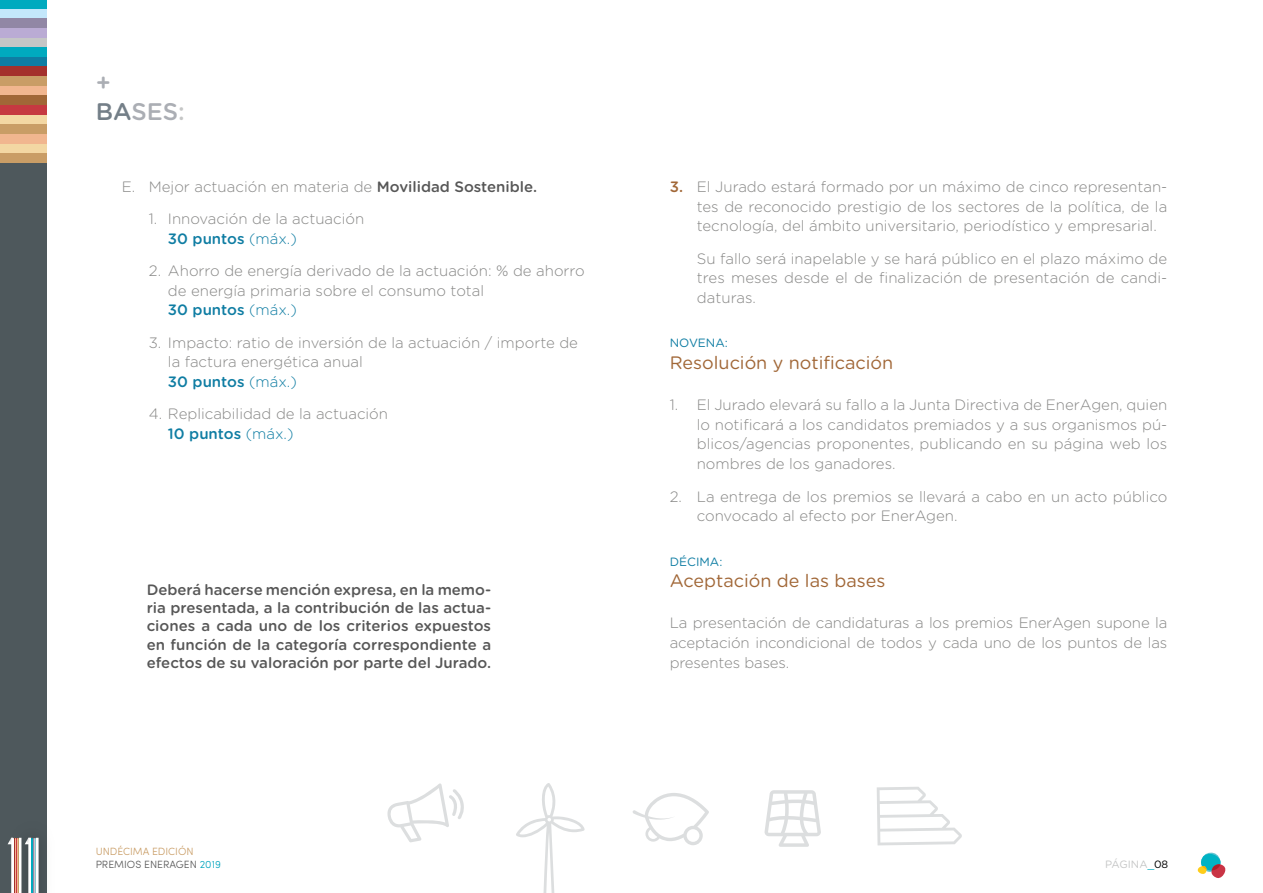
<style>
.page{position:relative;width:1263px;height:893px;background:#fff}
.page>*{position:absolute;margin:0;border:0;box-sizing:border-box;transform-origin:0 0}
.t1{font:500 24px/28.8px "Gotham Rounded";color:#abaeb4}
.t2{font:18px "Gotham Rounded";color:#a16737}
.t3{font:300 15px/19.6px "Gotham Rounded";color:#878786}
.t4{font:500 15px/18.1px "Gotham Rounded";color:#575757;text-align:justify}
.t5{font:12px "Gotham Rounded";color:#0f7da3}
.t6{font:10.65px "Gotham Rounded";color:#c5c6c6}
.t7{font:300 10.5px/12.6px "Sofia Pro";color:#c99d66}
.s1{color:#747f88}
.s2{color:#c5c6c6}
.s3{font-weight:500;color:#575757}
.s4{font-weight:500;color:#0f7da3}
.s5{color:#0f7da3}
.s6{color:#575757}
.s7{color:#00a4bd}
.s8{font-weight:500;color:#a16737}
.s9{color:#00aabf}
.s10{color:#000}
</style>
<div class="page">
<svg style="left:1197px;top:852px;width:29px;height:26px"></svg>
<div style="left:0;top:56px;width:47px;height:10px;background:#0f7da3"></div>
<div style="left:0;top:47px;width:47px;height:9px;background:#00aabf"></div>
<div style="left:0;top:37px;width:47px;height:10px;background:#c5c6c6"></div>
<div style="left:0;top:28px;width:47px;height:9px;background:#baabd4"></div>
<div style="left:0;top:18px;width:47px;height:10px;background:#9187a5"></div>
<div style="left:0;top:9px;width:47px;height:9px;background:#c3e7fb"></div>
<div style="left:0;top:0;width:47px;height:9px;background:#00aabf"></div>
<div style="left:0;top:153px;width:47px;height:10px;background:#c99d66"></div>
<div style="left:0;top:143px;width:47px;height:10px;background:#f3d7a3"></div>
<div style="left:0;top:134px;width:47px;height:10px;background:#f1b68f"></div>
<div style="left:0;top:124px;width:47px;height:10px;background:#c99d66"></div>
<div style="left:0;top:114px;width:47px;height:10px;background:#f3d7a3"></div>
<div style="left:0;top:105px;width:47px;height:10px;background:#c63941"></div>
<div style="left:0;top:95px;width:47px;height:10px;background:#a16737"></div>
<div style="left:0;top:85px;width:47px;height:10px;background:#f1b68f"></div>
<div style="left:0;top:76px;width:47px;height:10px;background:#c99d66"></div>
<div style="left:0;top:66px;width:47px;height:10px;background:#a4302c"></div>
<div style="left:0;top:163px;width:47px;height:730px;background:#4e585c"></div>
<svg style="left:8px;top:838px;width:31px;height:55px"></svg>
<svg style="left:516px;top:783px;width:69px;height:110px"></svg>
<svg style="left:877px;top:787px;width:85px;height:58px"></svg>
<svg style="left:387px;top:783px;width:77px;height:59px"></svg>
<svg style="left:764px;top:790px;width:57px;height:57px"></svg>
<svg style="left:632px;top:793px;width:77px;height:52px"></svg>
<h1 class="t1" style="left:96px;top:68px;width:91px">+<br><span class="s1">BA</span>SES<span class="s2">:</span></h1>
<p class="t3" style="left:122px;top:176px;width:417px">E. Mejor actuación en materia de <span class="s3">Movilidad Sostenible.</span></p>
<p class="t3" style="left:168px;top:209px;width:198px;text-indent:-19px">1. Innovación de la actuación<br><span class="s4">30 puntos</span> <span class="s5">(máx.)</span></p>
<p class="t3" style="left:168px;top:260px;width:418px;text-indent:-19px">2. Ahorro de energía derivado de la actuación: % de ahorro de energía primaria sobre el consumo total<br><span class="s4">30 puntos</span> <span class="s5">(máx.)</span></p>
<p class="t3" style="left:168px;top:332px;width:412px;text-indent:-19px">3. Impacto: ratio de inversión de la actuación / importe de la factura energética anual<br><span class="s4">30 puntos</span> <span class="s5">(máx.)</span></p>
<p class="t3" style="left:168px;top:404px;width:222px;text-indent:-19px">4. Replicabilidad de la actuación<br><span class="s4">10 puntos</span> <span class="s5">(máx.)</span></p>
<p class="t4" style="left:147px;top:580px;width:346px">Deberá hacerse mención expresa, en la memo&shy;ria presentada, a la contribución de las actua&shy;ciones a cada uno de los criterios expuestos en función de la categoría correspondiente a efectos de su valoración por parte del Jurado.</p>
<p class="t7" style="left:96px;top:844px;width:127px">UNDÉCIMA EDICIÓN<br><span class="s6">PREMIOS ENERAGEN</span> <span class="s7">2019</span></p>
<p class="t3" style="left:697px;top:176px;width:472px;text-align:justify;text-indent:-27px"><span class="s8">3.</span> El Jurado estará formado por un máximo de cinco representan&shy;tes de reconocido prestigio de los sectores de la política, de la tecnología, del ámbito universitario, periodístico y empresarial.</p>
<p class="t3" style="left:697px;top:248px;width:472px;text-align:justify">Su fallo será inapelable y se hará público en el plazo máximo de tres meses desde el de finalización de presentación de candi&shy;daturas.</p>
<p class="t5" style="left:670px;top:335px;width:60px">NOVENA:</p>
<p class="t2" style="left:670px;top:350px;width:225px">Resolución y notificación</p>
<p class="t3" style="left:697px;top:394px;width:472px;text-align:justify;text-indent:-27px">1. El Jurado elevará su fallo a la Junta Directiva de EnerAgen, quien lo notificará a los candidatos premiados y a sus organismos pú&shy;blicos/agencias proponentes, publicando en su página web los nombres de los ganadores.</p>
<p class="t3" style="left:697px;top:486px;width:472px;text-indent:-27px">2. La entrega de los premios se llevará a cabo en un acto público convocado al efecto por EnerAgen.</p>
<p class="t5" style="left:670px;top:553px;width:54px">DÉCIMA:</p>
<p class="t2" style="left:670px;top:569px;width:217px">Aceptación de las bases</p>
<p class="t3" style="left:670px;top:612px;width:499px;text-align:justify">La presentación de candidaturas a los premios EnerAgen supone la aceptación incondicional de todos y cada uno de los puntos de las presentes bases.</p>
<p class="t6" style="left:1105px;top:857px;width:65px">PÁGINA<span class="s9">_</span><span class="s10">08</span></p>
</div>
